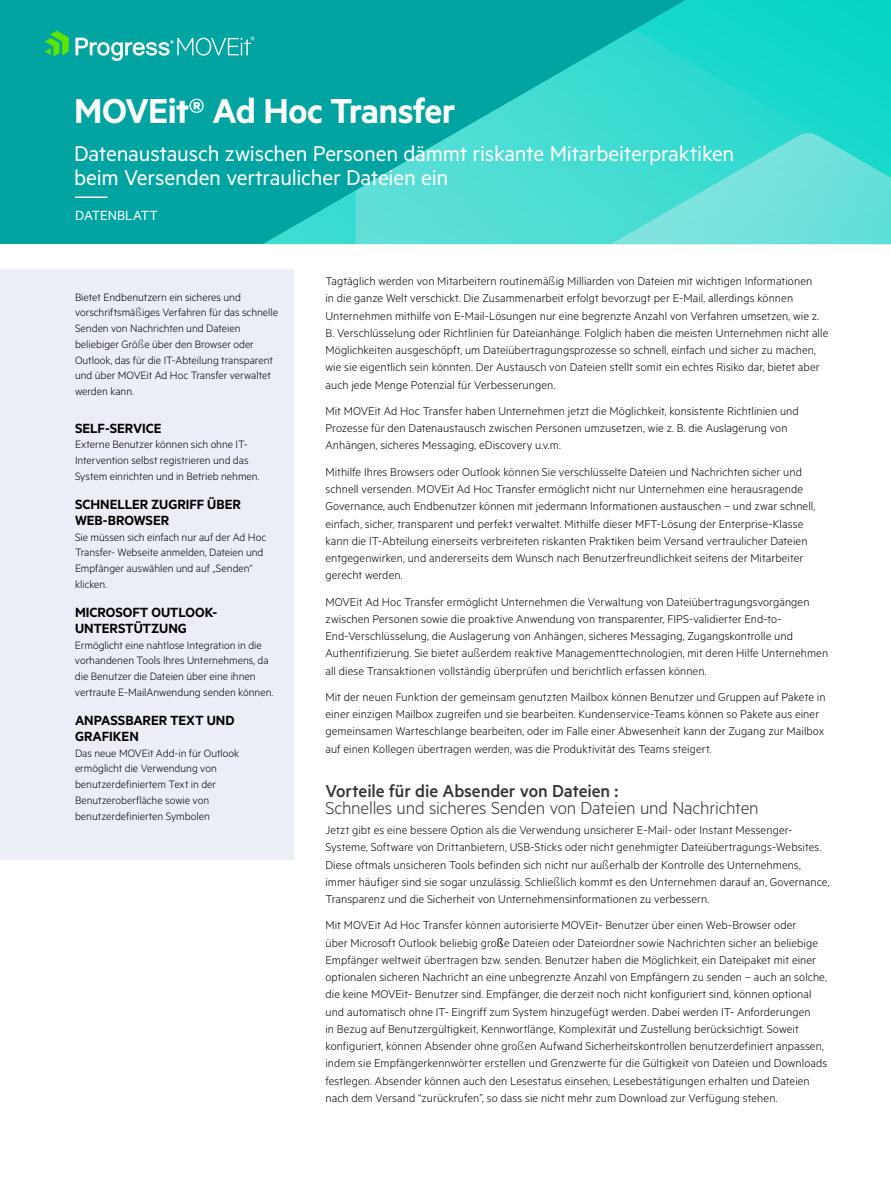
<style>
.page{position:relative;width:891px;height:1188px;background:#fff}
.page>*{position:absolute;margin:0;border:0;box-sizing:border-box;transform-origin:0 0}
.t1{font:600 39px "Metric";letter-spacing:-.02em;color:#fff}
.t2{font:24px/24px "Metric";letter-spacing:-.01em;color:#fff}
.t3{font:300 19.5px "Metric";letter-spacing:-.005em;color:#333}
.t4{font:500 19.5px "Metric";letter-spacing:-.005em;color:#333}
.t5{font:600 15px/15.8px "Metric";color:#000}
.t6{font:15px "Metric";letter-spacing:-.005em;color:#fff}
.t7{font:300 12.75px/17.2px "Metric";letter-spacing:.005em;color:#000}
.t8{font:300 12px/15.8px "Metric";color:#000}
.s1{font-family:"Candara"}
.s2{font-family:"Candara";font-weight:400}
</style>
<div class="page">
<div style="left:0;top:0;width:891px;height:244px;background:#01a4a0"></div>
<svg style="left:263px;top:190px;width:93px;height:54px"></svg>
<svg style="left:356px;top:0;width:535px;height:244px"></svg>
<svg style="left:530px;top:133px;width:361px;height:111px;background:#56ded6"></svg>
<svg style="left:45px;top:31px;width:24px;height:26px"></svg>
<svg style="left:75px;top:37px;width:179px;height:24px"></svg>
<hr style="left:75px;top:196px;width:32px;height:2px;background:#fff">
<div style="left:0;top:269px;width:294px;height:590px;background:#eceef7"></div>
<h1 class="t1" style="left:74px;top:88px;width:383px">MOVEit® Ad Hoc Transfer</h1>
<h2 class="t2" style="left:74px;top:141px;width:662px">Datenaustausch zwischen Personen dämmt riskante Mitarbeiterpraktiken beim Versenden vertraulicher Dateien ein</h2>
<p class="t6" style="left:75px;top:207px;width:84px">DATENBLATT</p>
<p class="t8" style="left:75px;top:289px;width:205px">Bietet Endbenutzern ein sicheres und vorschriftsmä<span class="s1">ß</span>iges Verfahren für das schnelle Senden von Nachrichten und Dateien beliebiger Grö<span class="s1">ß</span>e über den Browser oder Outlook, das für die IT-Abteilung transparent und über MOVEit Ad Hoc Transfer verwaltet werden kann.</p>
<p class="t5" style="left:75px;top:420px;width:88px">SELF-SERVICE</p>
<p class="t8" style="left:75px;top:436px;width:186px">Externe Benutzer können sich ohne IT-<br>Intervention selbst registrieren und das<br>System einrichten und in Betrieb nehmen.</p>
<p class="t5" style="left:75px;top:496px;width:167px">SCHNELLER ZUGRIFF ÜBER<br>WEB-BROWSER</p>
<p class="t8" style="left:75px;top:529px;width:193px">Sie müssen sich einfach nur auf der Ad Hoc<br>Transfer- Webseite anmelden, Dateien und<br>Empfänger auswählen und auf „Senden“ klicken.</p>
<p class="t5" style="left:75px;top:604px;width:144px">MICROSOFT OUTLOOK-<br>UNTERSTÜTZUNG</p>
<p class="t8" style="left:75px;top:637px;width:200px">Ermöglicht eine nahtlose Integration in die vorhandenen Tools Ihres Unternehmens, da die Benutzer die Dateien über eine ihnen vertraute E-MailAnwendung senden können.</p>
<p class="t5" style="left:75px;top:712px;width:161px">ANPASSBARER TEXT UND<br>GRAFIKEN</p>
<p class="t8" style="left:75px;top:745px;width:166px">Das neue MOVEit Add-in für Outlook ermöglicht die Verwendung von benutzerdefiniertem Text in der<br>Benutzeroberfläche sowie von benutzerdefinierten Symbolen</p>
<p class="t7" style="left:326px;top:272px;width:504px">Tagtäglich werden von Mitarbeitern routinemä<span class="s1">ß</span>ig Milliarden von Dateien mit wichtigen Informationen<br>in die ganze Welt verschickt. Die Zusammenarbeit erfolgt bevorzugt per E-Mail, allerdings können Unternehmen mithilfe von E-Mail-Lösungen nur eine begrenzte Anzahl von Verfahren umsetzen, wie z.<br>B. Verschlüsselung oder Richtlinien für Dateianhänge. Folglich haben die meisten Unternehmen nicht alle Möglichkeiten ausgeschöpft, um Dateiübertragungsprozesse so schnell, einfach und sicher zu machen, wie sie eigentlich sein könnten. Der Austausch von Dateien stellt somit ein echtes Risiko dar, bietet aber auch jede Menge Potenzial für Verbesserungen.</p>
<p class="t7" style="left:326px;top:402px;width:475px">Mit MOVEit Ad Hoc Transfer haben Unternehmen jetzt die Möglichkeit, konsistente Richtlinien und<br>Prozesse für den Datenaustausch zwischen Personen umzusetzen, wie z. B. die Auslagerung von<br>Anhängen, sicheres Messaging, eDiscovery u.v.m.</p>
<p class="t7" style="left:326px;top:463px;width:491px">Mithilfe Ihres Browsers oder Outlook können Sie verschlüsselte Dateien und Nachrichten sicher und schnell versenden. MOVEit Ad Hoc Transfer ermöglicht nicht nur Unternehmen eine herausragende Governance, auch Endbenutzer können mit jedermann Informationen austauschen – und zwar schnell, einfach, sicher, transparent und perfekt verwaltet. Mithilfe dieser MFT-Lösung der Enterprise-Klasse kann die IT-Abteilung einerseits verbreiteten riskanten Praktiken beim Versand vertraulicher Dateien entgegenwirken, und andererseits dem Wunsch nach Benutzerfreundlichkeit seitens der Mitarbeiter gerecht werden.</p>
<p class="t7" style="left:326px;top:592px;width:504px">MOVEit Ad Hoc Transfer ermöglicht Unternehmen die Verwaltung von Dateiübertragungsvorgängen zwischen Personen sowie die proaktive Anwendung von transparenter, FIPS-validierter End-to-End-Verschlüsselung, die Auslagerung von Anhängen, sicheres Messaging, Zugangskontrolle und Authentifizierung. Sie bietet au<span class="s1">ß</span>erdem reaktive Managementtechnologien, mit deren Hilfe Unternehmen all diese Transaktionen vollständig überprüfen und berichtlich erfassen können.</p>
<p class="t7" style="left:326px;top:688px;width:502px">Mit der neuen Funktion der gemeinsam genutzten Mailbox können Benutzer und Gruppen auf Pakete in einer einzigen Mailbox zugreifen und sie bearbeiten. Kundenservice-Teams können so Pakete aus einer gemeinsamen Warteschlange bearbeiten, oder im Falle einer Abwesenheit kann der Zugang zur Mailbox auf einen Kollegen übertragen werden, was die Produktivität des Teams steigert.</p>
<h3 class="t4" style="left:326px;top:779px;width:294px">Vorteile für die Absender von Dateien :</h3>
<h3 class="t3" style="left:326px;top:797px;width:435px">Schnelles und sicheres Senden von Dateien und Nachrichten</h3>
<p class="t7" style="left:325px;top:821px;width:506px">Jetzt gibt es eine bessere Option als die Verwendung unsicherer E-Mail- oder Instant Messenger-Systeme, Software von Drittanbietern, USB-Sticks oder nicht genehmigter Dateiübertragungs-Websites.<br>Diese oftmals unsicheren Tools befinden sich nicht nur au<span class="s1">ß</span>erhalb der Kontrolle des Unternehmens, immer häufiger sind sie sogar unzulässig. Schlie<span class="s1">ß</span>lich kommt es den Unternehmen darauf an, Governance, Transparenz und die Sicherheit von Unternehmensinformationen zu verbessern.</p>
<p class="t7" style="left:325px;top:916px;width:503px">Mit MOVEit Ad Hoc Transfer können autorisierte MOVEit- Benutzer über einen Web-Browser oder<br>über Microsoft Outlook beliebig gro<span class="s2">ß</span>e Dateien oder Dateiordner sowie Nachrichten sicher an beliebige Empfänger weltweit übertragen bzw. senden. Benutzer haben die Möglichkeit, ein Dateipaket mit einer optionalen sicheren Nachricht an eine unbegrenzte Anzahl von Empfängern zu senden – auch an solche, die keine MOVEit- Benutzer sind. Empfänger, die derzeit noch nicht konfiguriert sind, können optional und automatisch ohne IT- Eingriff zum System hinzugefügt werden. Dabei werden IT- Anforderungen<br>in Bezug auf Benutzergültigkeit, Kennwortlänge, Komplexität und Zustellung berücksichtigt. Soweit konfiguriert, können Absender ohne gro<span class="s1">ß</span>en Aufwand Sicherheitskontrollen benutzerdefiniert anpassen, indem sie Empfängerkennwörter erstellen und Grenzwerte für die Gültigkeit von Dateien und Downloads festlegen. Absender können auch den Lesestatus einsehen, Lesebestätigungen erhalten und Dateien nach dem Versand “zurückrufen”, so dass sie nicht mehr zum Download zur Verfügung stehen.</p>
</div>
